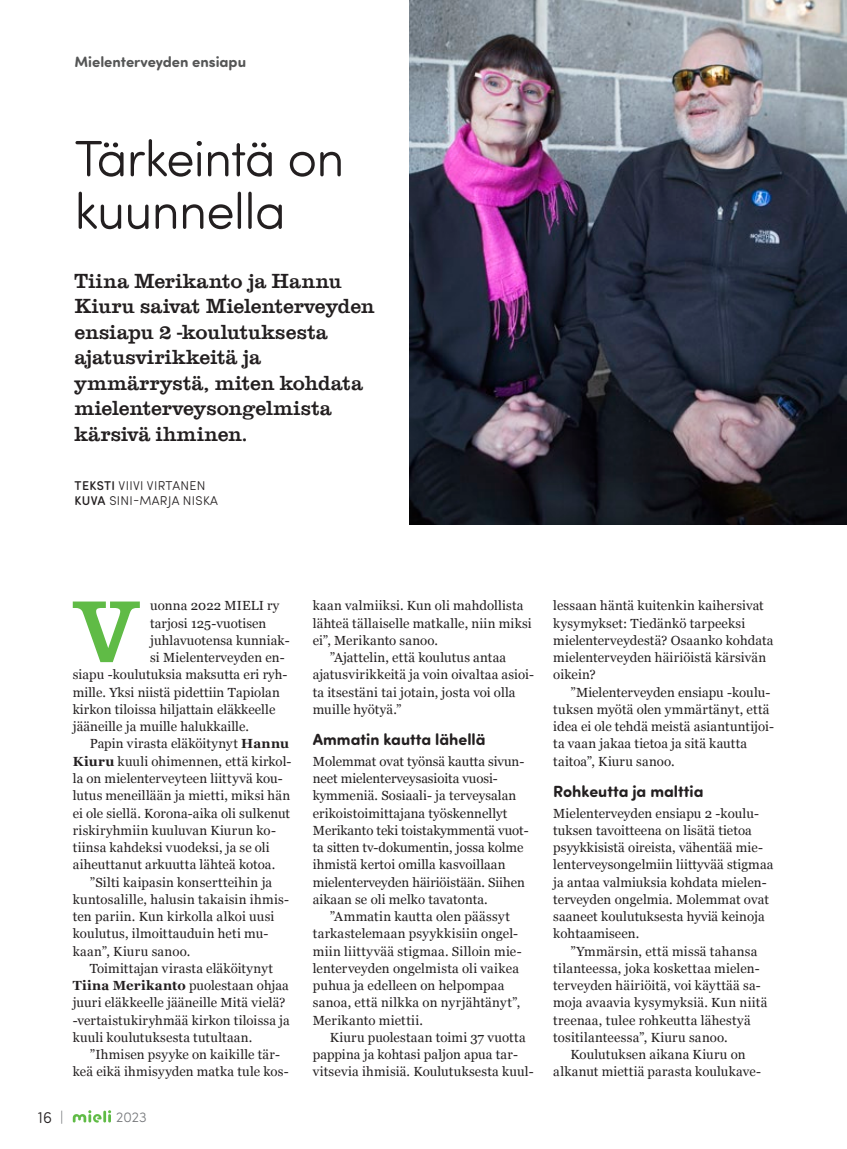
<style>
.page{position:relative;width:847px;height:1149px;background:#fff}
.page>*{position:absolute;margin:0;border:0;box-sizing:border-box;transform-origin:0 0}
.Leipis_iso_anfangi{font:500 90.75px "Clarendon LT";color:#60bb46}
.Ohut_otsikko_Sofia_p{font:300 51px/52.5px "Sofia Pro Soft";letter-spacing:-.02em;color:#231f20}
.Iso_ingressi{font:500 21px/25.5px "Clarendon LT";letter-spacing:-.005em;color:#231f20}
.Väliotsikko{font:700 16.2px "Sofia Pro Soft";color:#231f20}
.Väliotsikko-2{font:300 16.2px "Sofia Pro Soft";color:#231f20}
.vinjetti{font:700 15px "Sofia Pro Soft";color:#555656}
.vinjetti-2{font:300 14.25px "Sofia Pro";color:#76787b}
.Leipis_sis{font:13.2px/17.2px "Georgia";letter-spacing:.015em;color:#231f20}
.Leipis{font:13.2px/17.2px "Georgia";letter-spacing:.005em;color:#231f20}
.Leipis_iso_anfangi-2{font:13.2px "Georgia";letter-spacing:.005em;color:#231f20}
.kirjoittaja_kuvaaja{font:300 12.75px/15.8px "Sofia Pro Soft";letter-spacing:.025em;color:#231f20}
.s1{font-weight:500}
.s2{font-weight:700}
</style>
<div class="page">
<svg style="left:73px;top:1110px;width:38px;height:12px"></svg>
<img style="left:409px;top:0;width:437px;height:524px">
<p class="vinjetti" style="left:74px;top:50px;width:173px">Mielenterveyden ensiapu</p>
<p class="Ohut_otsikko_Sofia_p" style="left:74px;top:130px;width:271px">Tärkeintä on kuunnella</p>
<p class="Iso_ingressi" style="left:74px;top:268px;width:301px">Tiina Merikanto ja Hannu<br>Kiuru saivat Mielenterveyden ensiapu 2 -koulutuksesta ajatusvirikkeitä ja ymmärrystä, miten kohdata mielenterveysongelmista kärsivä ihminen.</p>
<p class="kirjoittaja_kuvaaja" style="left:75px;top:476px;width:145px"><span class="s1">TEKSTI</span> VIIVI VIRTANEN<br><span class="s1">KUVA</span> SINI-MARJA NISKA</p>
<p class="Leipis_iso_anfangi" style="left:75px;top:580px;width:64px">V</p>
<p class="Leipis_iso_anfangi-2" style="left:150px;top:596px;width:130px">uonna 2022 MIELI ry</p>
<p class="Leipis_iso_anfangi-2" style="left:150px;top:613px;width:118px">tarjosi 125-vuotisen</p>
<p class="Leipis_iso_anfangi-2" style="left:150px;top:630px;width:141px">juhlavuotensa kunniak-</p>
<p class="Leipis_iso_anfangi-2" style="left:150px;top:647px;width:136px">si Mielenterveyden en-</p>
<p class="Leipis_iso_anfangi-2" style="left:73px;top:665px;width:216px">siapu -koulutuksia maksutta eri ryh-</p>
<p class="Leipis_iso_anfangi-2" style="left:73px;top:682px;width:208px">mille. Yksi niistä pidettiin Tapiolan</p>
<p class="Leipis_iso_anfangi-2" style="left:73px;top:699px;width:204px">kirkon tiloissa hiljattain eläkkeelle</p>
<p class="Leipis_iso_anfangi-2" style="left:73px;top:716px;width:178px">jääneille ja muille halukkaille.</p>
<p class="Leipis_sis" style="left:73px;top:734px;width:220px;text-indent:17px">Papin virasta eläköitynyt <span class="s2">Hannu Kiuru</span> kuuli ohimennen, että kirkol&shy;la on mielenterveyteen liittyvä kou&shy;lutus meneillään ja mietti, miksi hän ei ole siellä. Korona-aika oli sulkenut riskiryhmiin kuuluvan Kiurun ko&shy;tiinsa kahdeksi vuodeksi, ja se oli aiheuttanut arkuutta lähteä kotoa.</p>
<p class="Leipis_sis" style="left:73px;top:872px;width:218px;text-indent:17px">”Silti kaipasin konsertteihin ja kuntosalille, halusin takaisin ihmis&shy;ten pariin. Kun kirkolla alkoi uusi koulutus, ilmoittauduin heti mu&shy;kaan”, Kiuru sanoo.</p>
<p class="Leipis_sis" style="left:73px;top:958px;width:218px;text-indent:17px">Toimittajan virasta eläköitynyt <span class="s2">Tiina Merikanto</span> puolestaan ohjaa juuri eläkkeelle jääneille Mitä vielä? -vertaistukiryhmää kirkon tiloissa ja kuuli koulutuksesta tutultaan.</p>
<p class="Leipis_sis" style="left:73px;top:1045px;width:217px;text-indent:17px">”Ihmisen psyyke on kaikille tär&shy;keä eikä ihmisyyden matka tule kos-</p>
<p class="Väliotsikko-2" style="left:38px;top:1106px;width:16px">16</p>
<p class="vinjetti-2" style="left:60px;top:1106px;width:5px">|</p>
<p class="vinjetti-2" style="left:116px;top:1106px;width:32px">2023</p>
<p class="Leipis_sis" style="left:313px;top:596px;width:220px">kaan valmiiksi. Kun oli mahdollista lähteä tällaiselle matkalle, niin miksi ei”, Merikanto sanoo.</p>
<p class="Leipis_sis" style="left:313px;top:648px;width:222px;text-indent:17px">”Ajattelin, että koulutus antaa ajatusvirikkeitä ja voin oivaltaa asioi&shy;ta itsestäni tai jotain, josta voi olla muille hyötyä.”</p>
<p class="Väliotsikko" style="left:313px;top:727px;width:174px">Ammatin kautta lähellä</p>
<p class="Leipis" style="left:313px;top:751px;width:217px">Molemmat ovat työnsä kautta sivun&shy;neet mielenterveysasioita vuosi&shy;kymmeniä. Sosiaali- ja terveysalan erikoistoimittajana työskennellyt Merikanto teki toistakymmentä vuot&shy;ta sitten tv-dokumentin, jossa kolme ihmistä kertoi omilla kasvoillaan mielenterveyden häiriöistään. Siihen aikaan se oli melko tavatonta.</p>
<p class="Leipis_sis" style="left:313px;top:907px;width:210px;text-indent:17px">”Ammatin kautta olen päässyt tarkastelemaan psyykkisiin ongel&shy;miin liittyvää stigmaa. Silloin mie&shy;lenterveyden ongelmista oli vaikea puhua ja edelleen on helpompaa sanoa, että nilkka on nyrjähtänyt”,<br>Merikanto miettii.</p>
<p class="Leipis_sis" style="left:313px;top:1027px;width:222px;text-indent:17px">Kiuru puolestaan toimi 37 vuotta pappina ja kohtasi paljon apua tar&shy;vitsevia ihmisiä. Koulutuksesta kuul-</p>
<p class="Leipis_sis" style="left:553px;top:596px;width:222px">lessaan häntä kuitenkin kaihersivat kysymykset: Tiedänkö tarpeeksi mielenterveydestä? Osaanko kohdata mielenterveyden häiriöistä kärsivän oikein?</p>
<p class="Leipis_sis" style="left:553px;top:682px;width:222px;text-indent:17px">”Mielenterveyden ensiapu -koulu&shy;tuksen myötä olen ymmärtänyt, että idea ei ole tehdä meistä asiantuntijoi&shy;ta vaan jakaa tietoa ja sitä kautta taitoa”, Kiuru sanoo.</p>
<p class="Väliotsikko" style="left:553px;top:779px;width:152px">Rohkeutta ja malttia</p>
<p class="Leipis" style="left:553px;top:803px;width:221px">Mielenterveyden ensiapu 2 -koulu&shy;tuksen tavoitteena on lisätä tietoa psyykkisistä oireista, vähentää mie&shy;lenterveysongelmiin liittyvää stigmaa ja antaa valmiuksia kohdata mielen&shy;terveyden ongelmia. Molemmat ovat saaneet koulutuksesta hyviä keinoja kohtaamiseen.</p>
<p class="Leipis_sis" style="left:553px;top:941px;width:215px;text-indent:17px">”Ymmärsin, että missä tahansa tilanteessa, joka koskettaa mielen&shy;terveyden häiriöitä, voi käyttää sa&shy;moja avaavia kysymyksiä. Kun niitä treenaa, tulee rohkeutta lähestyä tositilanteessa”, Kiuru sanoo.</p>
<p class="Leipis_sis" style="left:553px;top:1045px;width:209px;text-align:center">Koulutuksen aikana Kiuru on alkanut miettiä parasta koulukave-</p>
</div>
